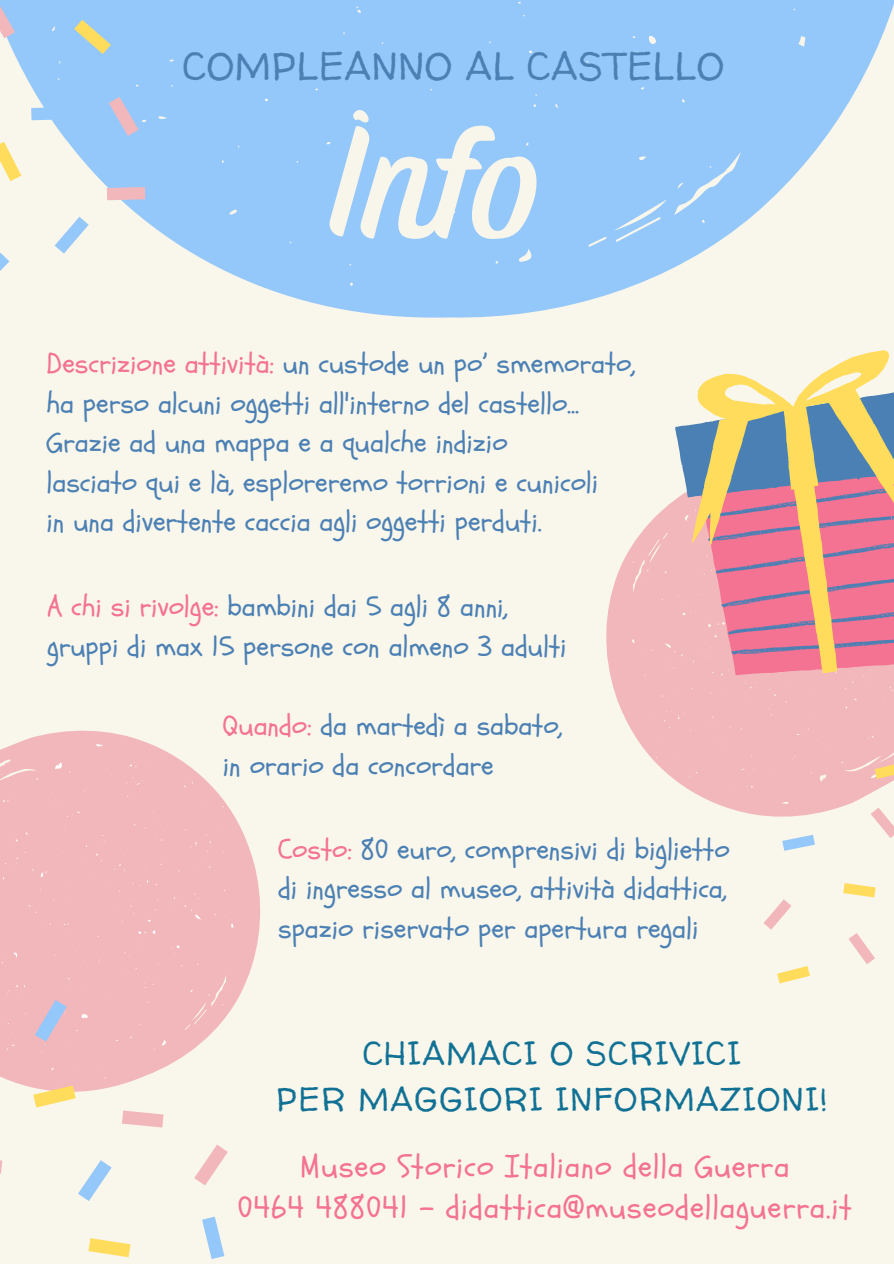
<style>
.page{position:relative;width:894px;height:1264px;background:#fff}
.page>*{position:absolute;margin:0;border:0;box-sizing:border-box;transform-origin:0 0}
.t1{font:154.2px "Ayr Tropika Island Script Casual";color:#f8f6ea}
.t2{font:39px "Walter Turncoat";color:#4b80b4}
.t3{font:33px "Walter Turncoat";letter-spacing:.03em;color:#107195}
.t4{font:31.5px "Schoolbell";letter-spacing:.03em;color:#f47292}
.t5{font:28.5px/39.5px "Schoolbell";color:#4b80b4}
.s1{color:#f47292}
</style>
<div class="page">
<div style="left:0;top:0;width:893px;height:1263px;background:#f9f6eb"></div>
<svg style="left:606px;top:505px;width:287px;height:346px;fill:#f2b7bb"></svg>
<svg style="left:0;top:730px;width:261px;height:398px;fill:#f2b7bb"></svg>
<svg style="left:7px;top:38px;width:625px;height:280px"></svg>
<svg style="left:8px;top:0;width:885px;height:286px;fill:#95c8fa"></svg>
<svg style="left:843px;top:883px;width:32px;height:14px"></svg>
<svg style="left:764px;top:899px;width:27px;height:30px"></svg>
<svg style="left:849px;top:933px;width:25px;height:31px"></svg>
<svg style="left:782px;top:834px;width:32px;height:16px"></svg>
<svg style="left:777px;top:966px;width:32px;height:17px"></svg>
<svg style="left:870px;top:807px;width:23px;height:31px"></svg>
<svg style="left:866px;top:695px;width:26px;height:31px"></svg>
<svg style="left:874px;top:761px;width:19px;height:18px"></svg>
<svg style="left:668px;top:350px;width:225px;height:339px;background:#d8a69f"></svg>
<svg style="left:33px;top:1085px;width:43px;height:22px"></svg>
<svg style="left:35px;top:1000px;width:32px;height:41px"></svg>
<svg style="left:0;top:1160px;width:2px;height:13px"></svg>
<svg style="left:78px;top:1160px;width:34px;height:41px"></svg>
<svg style="left:194px;top:1145px;width:34px;height:40px"></svg>
<svg style="left:202px;top:1216px;width:22px;height:43px"></svg>
<svg style="left:122px;top:1110px;width:41px;height:17px"></svg>
<svg style="left:88px;top:1238px;width:42px;height:19px"></svg>
<svg style="left:74px;top:20px;width:37px;height:34px"></svg>
<svg style="left:129px;top:0;width:39px;height:1px"></svg>
<svg style="left:0;top:0;width:15px;height:38px"></svg>
<svg style="left:31px;top:107px;width:39px;height:13px"></svg>
<svg style="left:0;top:253px;width:9px;height:36px"></svg>
<svg style="left:107px;top:187px;width:38px;height:13px"></svg>
<svg style="left:55px;top:217px;width:34px;height:36px"></svg>
<svg style="left:109px;top:97px;width:29px;height:39px"></svg>
<svg style="left:0;top:142px;width:21px;height:39px"></svg>
<p class="t2" style="left:182px;top:39px;width:543px">COMPLEANNO AL CASTELLO</p>
<p class="t1" style="left:325px;top:82px;width:211px">Info</p>
<p class="t5" style="left:46px;top:344px;width:590px"><span class="s1">Descrizione attività:</span> un custode un po’ smemorato, ha perso alcuni oggetti all'interno del castello...<br>Grazie ad una mappa e a qualche indizio</p>
<p class="t5" style="left:46px;top:463px;width:553px">lasciato qui e là, esploreremo torrioni e cunicoli</p>
<p class="t5" style="left:46px;top:502px;width:496px">in una divertente caccia agli oggetti perduti.</p>
<p class="t5" style="left:47px;top:587px;width:462px"><span class="s1">A chi si rivolge:</span> bambini dai 5 agli 8 anni,</p>
<p class="t5" style="left:47px;top:627px;width:521px">gruppi di max 15 persone con almeno 3 adulti</p>
<p class="t5" style="left:223px;top:706px;width:341px"><span class="s1">Quando:</span> da martedì a sabato,</p>
<p class="t5" style="left:223px;top:746px;width:272px">in orario da concordare</p>
<p class="t5" style="left:278px;top:830px;width:453px"><span class="s1">Costo:</span> 80 euro, comprensivi di biglietto</p>
<p class="t5" style="left:278px;top:869px;width:450px">di ingresso al museo, attività didattica, spazio riservato per apertura regali</p>
<p class="t3" style="left:362px;top:1030px;width:380px">CHIAMACI O SCRIVICI</p>
<p class="t3" style="left:276px;top:1076px;width:553px">PER MAGGIORI INFORMAZIONI!</p>
<p class="t4" style="left:300px;top:1145px;width:490px">Museo Storico Italiano della Guerra</p>
<p class="t4" style="left:238px;top:1186px;width:615px">0464 488041 - didattica@museodellaguerra.it</p>
</div>
